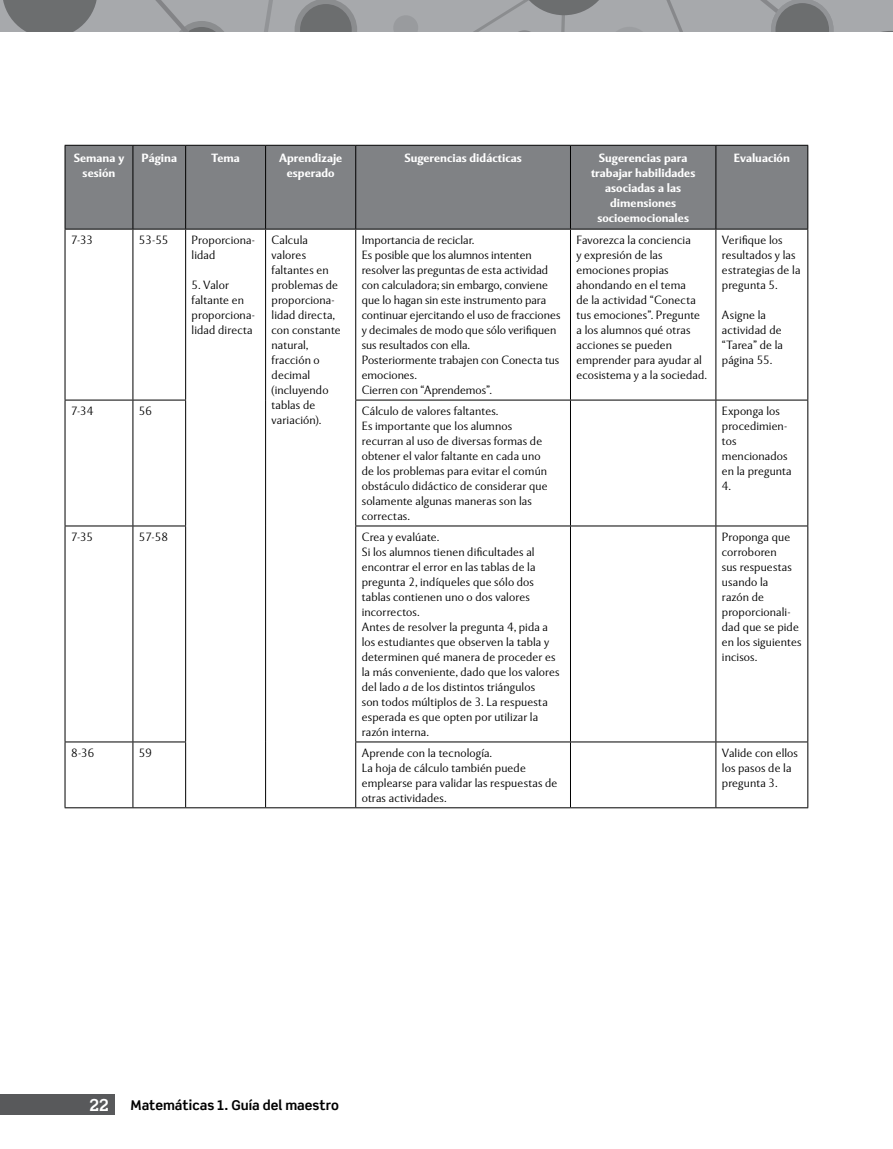
<style>
.page{position:relative;width:893px;height:1149px;background:#fff}
.page>*{position:absolute;margin:0;border:0;box-sizing:border-box;transform-origin:0 0}
.t1{font:700 16.5px "Scene Std";color:#fff}
.t2{font:700 13.5px "Scene Std";color:#000}
.t3{font:300 12px/15px "Mentor Sans Std";letter-spacing:.005em;color:#000}
.t4{font:700 12px/15px "Mentor Sans Std";color:#fff;text-align:center}
.s1{font-style:italic}
</style>
<div class="page">
<div style="left:0;top:1094px;width:115px;height:20px;background:#58595b"></div>
<div style="left:0;top:0;width:893px;height:32px;background:#a7a9ac"></div>
<svg style="left:264px;top:0;width:9px;height:32px"></svg>
<svg style="left:666px;top:0;width:17px;height:32px"></svg>
<svg style="left:295px;top:0;width:62px;height:32px"></svg>
<svg style="left:394px;top:16px;width:24px;height:16px"></svg>
<svg style="left:473px;top:0;width:169px;height:32px"></svg>
<svg style="left:3px;top:0;width:94px;height:32px"></svg>
<svg style="left:155px;top:0;width:69px;height:32px"></svg>
<svg style="left:760px;top:0;width:74px;height:32px"></svg>
<div style="left:66px;top:146px;width:741px;height:83px;background:#808285"></div>
<svg style="left:66px;top:230px;width:741px;height:577px"></svg>
<hr style="left:185px;top:229px;width:1px;height:170px;background:#000">
<hr style="left:185px;top:400px;width:1px;height:125px;background:#000">
<hr style="left:185px;top:526px;width:1px;height:215px;background:#000">
<hr style="left:185px;top:742px;width:1px;height:65px;background:#000">
<hr style="left:186px;top:807px;width:80px;height:1px;background:#000">
<hr style="left:265px;top:229px;width:1px;height:171px;background:#000">
<hr style="left:355px;top:229px;width:1px;height:170px;background:#000">
<hr style="left:265px;top:400px;width:1px;height:126px;background:#000">
<hr style="left:355px;top:400px;width:1px;height:125px;background:#000">
<hr style="left:265px;top:526px;width:1px;height:215px;background:#000">
<hr style="left:355px;top:526px;width:1px;height:215px;background:#000">
<hr style="left:265px;top:741px;width:1px;height:66px;background:#000">
<hr style="left:355px;top:742px;width:1px;height:65px;background:#000">
<hr style="left:266px;top:807px;width:90px;height:1px;background:#000">
<hr style="left:65px;top:229px;width:1px;height:170px;background:#000">
<hr style="left:65px;top:399px;width:68px;height:1px;background:#000">
<hr style="left:65px;top:400px;width:1px;height:125px;background:#000">
<hr style="left:65px;top:525px;width:68px;height:1px;background:#000">
<hr style="left:65px;top:526px;width:1px;height:215px;background:#000">
<hr style="left:65px;top:741px;width:68px;height:1px;background:#000">
<hr style="left:65px;top:742px;width:1px;height:65px;background:#000">
<hr style="left:65px;top:807px;width:68px;height:1px;background:#000">
<hr style="left:133px;top:229px;width:1px;height:170px;background:#000">
<hr style="left:133px;top:399px;width:53px;height:1px;background:#000">
<hr style="left:133px;top:400px;width:1px;height:125px;background:#000">
<hr style="left:133px;top:525px;width:53px;height:1px;background:#000">
<hr style="left:133px;top:526px;width:1px;height:215px;background:#000">
<hr style="left:133px;top:741px;width:53px;height:1px;background:#000">
<hr style="left:133px;top:742px;width:1px;height:65px;background:#000">
<hr style="left:133px;top:807px;width:53px;height:1px;background:#000">
<hr style="left:570px;top:229px;width:1px;height:170px;background:#000">
<hr style="left:715px;top:229px;width:1px;height:170px;background:#000">
<hr style="left:807px;top:229px;width:1px;height:170px;background:#000">
<hr style="left:355px;top:399px;width:215px;height:1px;background:#000">
<hr style="left:570px;top:399px;width:146px;height:1px;background:#000">
<hr style="left:570px;top:400px;width:1px;height:125px;background:#000">
<hr style="left:716px;top:399px;width:92px;height:1px;background:#000">
<hr style="left:715px;top:400px;width:1px;height:125px;background:#000">
<hr style="left:807px;top:400px;width:1px;height:125px;background:#000">
<hr style="left:355px;top:525px;width:215px;height:1px;background:#000">
<hr style="left:570px;top:525px;width:146px;height:1px;background:#000">
<hr style="left:570px;top:526px;width:1px;height:215px;background:#000">
<hr style="left:716px;top:525px;width:92px;height:1px;background:#000">
<hr style="left:715px;top:526px;width:1px;height:215px;background:#000">
<hr style="left:807px;top:526px;width:1px;height:215px;background:#000">
<hr style="left:355px;top:741px;width:215px;height:1px;background:#000">
<hr style="left:570px;top:741px;width:146px;height:1px;background:#000">
<hr style="left:570px;top:742px;width:1px;height:65px;background:#000">
<hr style="left:716px;top:741px;width:92px;height:1px;background:#000">
<hr style="left:715px;top:742px;width:1px;height:65px;background:#000">
<hr style="left:807px;top:742px;width:1px;height:65px;background:#000">
<hr style="left:356px;top:807px;width:214px;height:1px;background:#000">
<hr style="left:570px;top:807px;width:146px;height:1px;background:#000">
<hr style="left:716px;top:807px;width:92px;height:1px;background:#000">
<hr style="left:65px;top:145px;width:68px;height:1px;background:#000">
<hr style="left:65px;top:146px;width:1px;height:83px;background:#000">
<hr style="left:133px;top:145px;width:53px;height:1px;background:#000">
<hr style="left:133px;top:146px;width:1px;height:83px;background:#000">
<hr style="left:186px;top:145px;width:80px;height:1px;background:#000">
<hr style="left:185px;top:146px;width:1px;height:83px;background:#000">
<hr style="left:266px;top:145px;width:90px;height:1px;background:#000">
<hr style="left:265px;top:146px;width:1px;height:83px;background:#000">
<hr style="left:356px;top:145px;width:214px;height:1px;background:#000">
<hr style="left:355px;top:146px;width:1px;height:83px;background:#000">
<hr style="left:570px;top:145px;width:146px;height:1px;background:#000">
<hr style="left:570px;top:146px;width:1px;height:83px;background:#000">
<hr style="left:716px;top:145px;width:92px;height:1px;background:#000">
<hr style="left:715px;top:146px;width:1px;height:83px;background:#000">
<hr style="left:807px;top:146px;width:1px;height:83px;background:#000">
<hr style="left:65px;top:229px;width:68px;height:1px;background:#000">
<hr style="left:133px;top:229px;width:53px;height:1px;background:#000">
<hr style="left:186px;top:229px;width:80px;height:1px;background:#000">
<hr style="left:266px;top:229px;width:90px;height:1px;background:#000">
<hr style="left:356px;top:229px;width:214px;height:1px;background:#000">
<hr style="left:570px;top:229px;width:146px;height:1px;background:#000">
<hr style="left:716px;top:229px;width:92px;height:1px;background:#000">
<p class="t4" style="left:74px;top:150px;width:52px">Semana y sesión</p>
<p class="t4" style="left:141px;top:150px;width:37px">Página</p>
<p class="t4" style="left:211px;top:150px;width:30px">Tema</p>
<p class="t4" style="left:279px;top:150px;width:65px">Aprendizaje esperado</p>
<p class="t4" style="left:404px;top:150px;width:119px">Sugerencias didácticas</p>
<p class="t4" style="left:591px;top:150px;width:106px">Sugerencias para trabajar habilidades asociadas a las dimensiones socioemocionales</p>
<p class="t4" style="left:734px;top:150px;width:57px">Evaluación</p>
<p class="t3" style="left:71px;top:232px;width:24px">7-33</p>
<p class="t3" style="left:139px;top:232px;width:31px">53-55</p>
<p class="t3" style="left:192px;top:232px;width:65px">Proporciona&shy;lidad</p>
<p class="t3" style="left:192px;top:277px;width:65px">5. Valor faltante en proporciona&shy;lidad directa</p>
<p class="t3" style="left:272px;top:232px;width:71px">Calcula valores faltantes en problemas de proporciona&shy;lidad directa, con constante natural, fracción o decimal (incluyendo tablas de variación).</p>
<p class="t3" style="left:362px;top:232px;width:200px">Importancia de reciclar.<br>Es posible que los alumnos intenten resolver las preguntas de esta actividad con calculadora; sin embargo, conviene que lo hagan sin este instrumento para continuar ejercitando el uso de fracciones y decimales de modo que sólo verifiquen sus resultados con ella.<br>Posteriormente trabajen con Conecta tus emociones.<br>Cierren con “Aprendemos”.</p>
<p class="t3" style="left:576px;top:232px;width:132px">Favorezca la conciencia<br>y expresión de las emociones propias ahondando en el tema<br>de la actividad “Conecta tus emociones”. Pregunte a los alumnos qué otras acciones se pueden emprender para ayudar al ecosistema y a la sociedad.</p>
<p class="t3" style="left:722px;top:232px;width:80px">Verifique los resultados y las estrategias de la pregunta 5.</p>
<p class="t3" style="left:722px;top:307px;width:63px">Asigne la actividad de “Tarea” de la página 55.</p>
<p class="t3" style="left:71px;top:403px;width:24px">7-34</p>
<p class="t3" style="left:139px;top:403px;width:15px">56</p>
<p class="t3" style="left:362px;top:403px;width:187px">Cálculo de valores faltantes.<br>Es importante que los alumnos recurran al uso de diversas formas de obtener el valor faltante en cada uno de los problemas para evitar el común obstáculo didáctico de considerar que solamente algunas maneras son las correctas.</p>
<p class="t3" style="left:722px;top:403px;width:71px">Exponga los procedimien&shy;tos mencionados en la pregunta<br>4.</p>
<p class="t3" style="left:71px;top:529px;width:24px">7-35</p>
<p class="t3" style="left:139px;top:529px;width:31px">57-58</p>
<p class="t3" style="left:362px;top:529px;width:199px">Crea y evalúate.<br>Si los alumnos tienen dificultades al encontrar el error en las tablas de la pregunta 2, indíqueles que sólo dos tablas contienen uno o dos valores incorrectos.<br>Antes de resolver la pregunta 4, pida a los estudiantes que observen la tabla y determinen qué manera de proceder es la más conveniente, dado que los valores del lado <span class="s1">a</span> de los distintos triángulos<br>son todos múltiplos de 3. La respuesta esperada es que opten por utilizar la razón interna.</p>
<p class="t3" style="left:722px;top:529px;width:81px">Proponga que corroboren<br>sus respuestas usando la<br>razón de proporcionali&shy;dad que se pide en los siguientes incisos.</p>
<p class="t3" style="left:71px;top:745px;width:25px">8-36</p>
<p class="t3" style="left:139px;top:745px;width:15px">59</p>
<p class="t3" style="left:362px;top:745px;width:197px">Aprende con la tecnología.<br>La hoja de cálculo también puede emplearse para validar las respuestas de otras actividades.</p>
<p class="t3" style="left:722px;top:745px;width:78px">Valide con ellos los pasos de la pregunta 3.</p>
<h1 class="t1" style="left:89px;top:1094px;width:22px">22</h1>
<p class="t2" style="left:131px;top:1096px;width:210px">Matemáticas 1. Guía del maestro</p>
</div>
